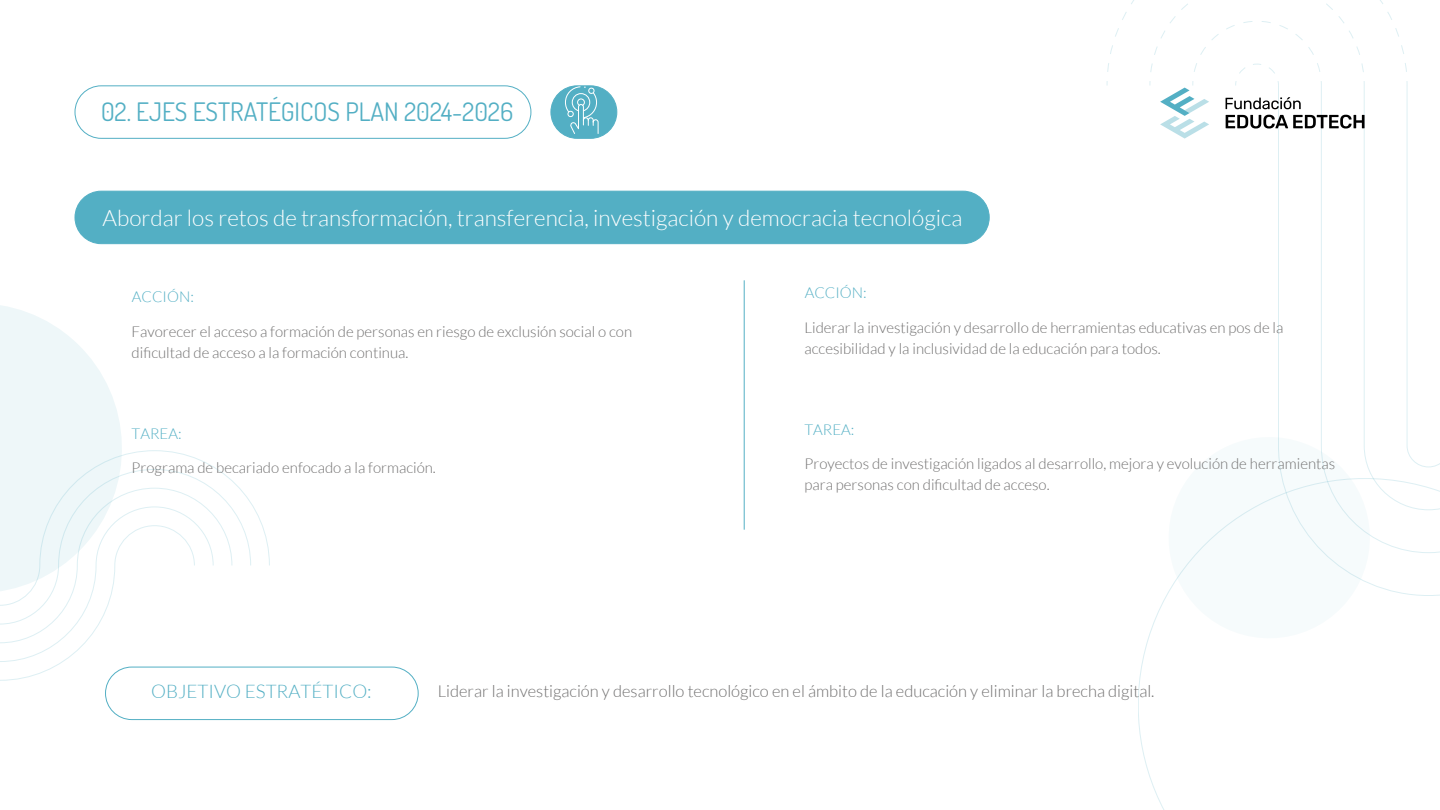
<style>
.page{position:relative;width:1440px;height:810px;background:#fff}
.page>*{position:absolute;margin:0;border:0;box-sizing:border-box;transform-origin:0 0}
.t1{font:25.5px "Dosis";color:#53afc4}
.t2{font:300 22.5px "Lato";color:#fff}
.t3{font:300 18.75px "Lato";color:#53afc4}
.t4{font:300 16.5px "Lato";color:#706f6f}
.t5{font:300 15px/21px "Lato";color:#706f6f}
.t6{font:300 15px "Lato";color:#53afc4}
</style>
<div class="page">
<div style="left:75px;top:191px;width:914px;height:53px;background:#53afc4;border-radius:26px"></div>
<div style="left:75px;top:191px;width:914px;height:53px;border:1px solid #53afc4;border-radius:26px"></div>
<svg style="left:0;top:305px;width:270px;height:375px"></svg>
<div style="left:75px;top:86px;width:456px;height:53px;border:1px solid #53afc4;border-radius:26px"></div>
<div style="left:105px;top:667px;width:313px;height:53px;border:1px solid #53afc4;border-radius:26px"></div>
<div style="left:551px;top:86px;width:66px;height:52px;background:#53afc4;border-radius:26px"></div>
<div style="left:551px;top:86px;width:66px;height:53px;border:1px solid #53afc4;border-radius:26px"></div>
<hr style="left:744px;top:280px;width:1px;height:250px;background:#53afc4">
<svg style="left:1107px;top:0;width:333px;height:638px"></svg>
<svg style="left:565px;top:86px;width:34px;height:49px"></svg>
<h1 class="t1" style="left:101px;top:93px;width:414px">02. EJES ESTRATÉGICOS PLAN 2024-2026</h1>
<h2 class="t2" style="left:103px;top:206px;width:861px">Abordar los retos de transformación, transferencia, investigación y democracia tecnológica</h2>
<p class="t6" style="left:132px;top:289px;width:64px">ACCIÓN:</p>
<p class="t6" style="left:805px;top:285px;width:64px">ACCIÓN:</p>
<p class="t5" style="left:132px;top:321px;width:502px">Favorecer el acceso a formación de personas en riesgo de exclusión social o con dificultad de acceso a la formación continua.</p>
<p class="t5" style="left:804px;top:317px;width:480px">Liderar la investigación y desarrollo de herramientas educativas en pos de la accesibilidad y la inclusividad de la educación para todos.</p>
<p class="t6" style="left:132px;top:425px;width:51px">TAREA:</p>
<p class="t5" style="left:132px;top:458px;width:306px">Programa de becariado enfocado a la formación.</p>
<p class="t6" style="left:804px;top:421px;width:51px">TAREA:</p>
<p class="t5" style="left:804px;top:453px;width:532px">Proyectos de investigación ligados al desarrollo, mejora y evolución de herramientas para personas con dificultad de acceso.</p>
<p class="t3" style="left:151px;top:682px;width:222px">OBJETIVO ESTRATÉTICO:</p>
<p class="t4" style="left:438px;top:682px;width:718px">Liderar la investigación y desarrollo tecnológico en el ámbito de la educación y eliminar la brecha digital.</p>
</div>
